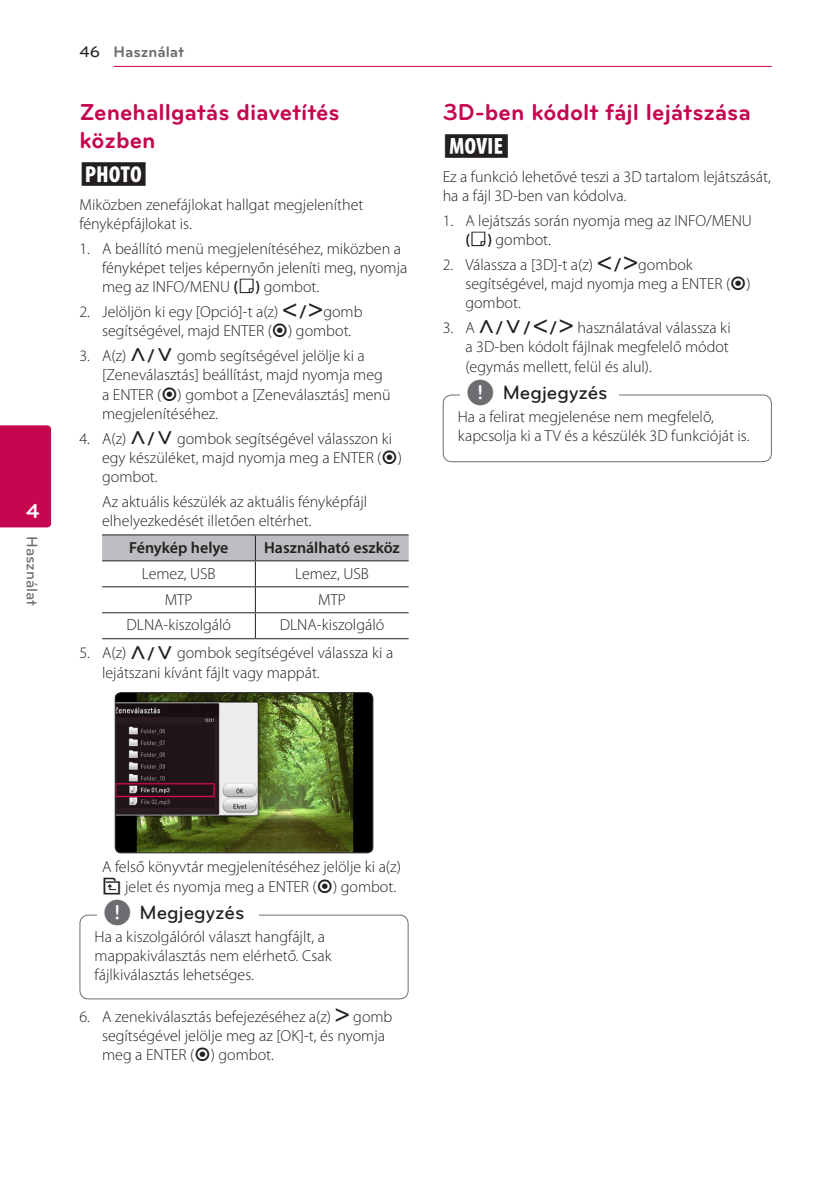
<style>
.page{position:relative;width:840px;height:1191px;background:#fff}
.page>*{position:absolute;margin:0;border:0;box-sizing:border-box;transform-origin:0 0}
.Title_2{font:700 24px/28px "Bryant LG";color:#c50750}
.Content_text_Light{font:24px "UPSYS Common";color:#231f20}
.t1{font:700 21px "Bryant LG";color:#fff}
.t2{font:500 20px "Bryant LG";color:#231f20}
.Content_text_Num{font:300 16px/19.2px "Myriad Pro";color:#231f20}
.Content_text_Light-2{font:300 16px/19.2px "Myriad Pro";color:#231f20}
.Contents_Text_Sub_Nu{font:300 16px/19.2px "Myriad Pro";color:#231f20}
.Content_text_Light-3{font:600 16px "Myriad Pro";color:#231f20}
.t3{font:700 16px "Bryant LG";color:#6c6d70}
.t4{font:500 16px "Bryant LG";color:#6c6d70}
.s1{font-weight:500;color:#231f20}
.s2{font-weight:600}
.s3{font-family:"UPSYS Common";font-weight:400}
.s4{font-family:"UPSYS Common";font-weight:400;font-size:30px;color:#6c6d70}
</style>
<div class="page">
<hr style="left:113px;top:66px;width:658px;height:1px;background:#c50750">
<div style="left:0;top:425px;width:51px;height:102px;background:#c50750"></div>
<svg style="left:102px;top:535px;width:306px;height:103px"></svg>
<hr style="left:102px;top:534px;width:153px;height:1px;background:#231f20">
<hr style="left:255px;top:534px;width:153px;height:1px;background:#231f20">
<hr style="left:102px;top:612px;width:153px;height:1px;background:#231f20">
<hr style="left:255px;top:612px;width:153px;height:1px;background:#231f20">
<hr style="left:102px;top:638px;width:153px;height:1px;background:#231f20">
<hr style="left:255px;top:638px;width:153px;height:1px;background:#231f20">
<img style="left:115px;top:692px;width:257px;height:161px">
<div style="left:115px;top:692px;width:258px;height:161px;border:1px solid #231f20;border-radius:6px"></div>
<div style="left:79px;top:914px;width:329px;height:85px;border:1px solid #6c6d70;border-radius:9px"></div>
<div style="left:97px;top:908px;width:162px;height:20px;background:#fff"></div>
<div style="left:442px;top:394px;width:329px;height:68px;border:1px solid #6c6d70;border-radius:9px"></div>
<div style="left:460px;top:389px;width:158px;height:19px;background:#fff"></div>
<h2 class="t1" style="left:26px;top:498px;width:15px">4</h2>
<p class="t4" style="left:42px;top:536px;width:72px;rotate:90deg">Használat</p>
<p class="t3" style="left:79px;top:42px;width:106px"><span class="s1">46</span> Használat</p>
<p class="Title_2" style="left:79px;top:98px;width:261px">Zenehallgatás diavetítés közben</p>
<p class="Content_text_Light" style="left:79px;top:160px;width:70px">i</p>
<p class="Content_text_Light-2" style="left:79px;top:195px;width:285px">Miközben zenefájlokat hallgat megjeleníthet fényképfájlokat is.</p>
<p class="Content_text_Num" style="left:102px;top:239px;width:306px;text-indent:-23px">1. A beállító menü megjelenítéséhez, miközben a fényképet teljes képernyőn jeleníti meg, nyomja meg az INFO/MENU <span class="s2">(</span><span class="s3">m</span><span class="s2">)</span> gombot.</p>
<p class="Content_text_Num" style="left:102px;top:302px;width:262px;text-indent:-23px">2. Jelöljön ki egy [Opció]-t a(z) <span class="s3">A/D</span>gomb segítségével, majd ENTER (<span class="s3">b</span>) gombot.</p>
<p class="Content_text_Num" style="left:102px;top:346px;width:290px;text-indent:-23px">3. A(z) <span class="s3">W/S</span> gomb segítségével jelölje ki a [Zeneválasztás] beállítást, majd nyomja meg a ENTER (<span class="s3">b</span>) gombot a [Zeneválasztás] menü megjelenítéséhez.</p>
<p class="Content_text_Num" style="left:102px;top:428px;width:301px;text-indent:-23px">4. A(z) <span class="s3">W/S</span> gombok segítségével válasszon ki egy készüléket, majd nyomja meg a ENTER (<span class="s3">b</span>) gombot.</p>
<p class="Contents_Text_Sub_Nu" style="left:102px;top:492px;width:266px">Az aktuális készülék az aktuális fényképfájl elhelyezkedését illetően eltérhet.</p>
<p class="Content_text_Light-3" style="left:129px;top:537px;width:101px">Fénykép helye</p>
<p class="Content_text_Light-3" style="left:264px;top:537px;width:137px">Használható eszköz</p>
<p class="Content_text_Light-2" style="left:142px;top:563px;width:75px">Lemez, USB</p>
<p class="Content_text_Light-2" style="left:295px;top:563px;width:75px">Lemez, USB</p>
<p class="Content_text_Light-2" style="left:165px;top:589px;width:29px">MTP</p>
<p class="Content_text_Light-2" style="left:318px;top:589px;width:29px">MTP</p>
<p class="Content_text_Light-2" style="left:126px;top:615px;width:106px">DLNA-kiszolgáló</p>
<p class="Content_text_Light-2" style="left:279px;top:615px;width:106px">DLNA-kiszolgáló</p>
<p class="Content_text_Num" style="left:102px;top:643px;width:292px;text-indent:-23px">5. A(z) <span class="s3">W/S</span> gombok segítségével válassza ki a lejátszani kívánt fájlt vagy mappát.</p>
<p class="Title_2" style="left:442px;top:98px;width:309px">3D-ben kódolt fájl lejátszása</p>
<p class="Content_text_Light" style="left:442px;top:132px;width:70px">y</p>
<p class="Content_text_Light-2" style="left:442px;top:167px;width:329px">Ez a funkció lehetővé teszi a 3D tartalom lejátszását, ha a fájl 3D-ben van kódolva.</p>
<p class="Content_text_Num" style="left:465px;top:211px;width:288px;text-indent:-23px">1. A lejátszás során nyomja meg az INFO/MENU <span class="s2">(</span><span class="s3">m</span><span class="s2">)</span> gombot.</p>
<p class="Content_text_Num" style="left:465px;top:255px;width:287px;text-indent:-23px">2. Válassza a [3D]-t a(z) <span class="s3">A/D</span>gombok segítségével, majd nyomja meg a ENTER (<span class="s3">b</span>) gombot.</p>
<p class="Content_text_Num" style="left:465px;top:318px;width:266px;text-align:justify;text-indent:-23px">3. A <span class="s3">W/S/A/D</span> használatával válassza ki a 3D-ben kódolt fájlnak megfelelő módot (egymás mellett, felül és alul).</p>
<p class="Content_text_Num" style="left:457px;top:406px;width:293px">Ha a felirat megjelenése nem megfelelõ, kapcsolja ki a TV és a készülék 3D funkcióját is.</p>
<p class="t2" style="left:466px;top:380px;width:143px"><span class="s4">,</span> Megjegyzés</p>
<p class="Contents_Text_Sub_Nu" style="left:102px;top:857px;width:300px">A felső könyvtár megjelenítéséhez jelölje ki a(z) <span class="s3">g</span> jelet és nyomja meg a ENTER (<span class="s3">b</span>) gombot.</p>
<p class="Content_text_Num" style="left:95px;top:926px;width:238px">Ha a kiszolgálóról választ hangfájlt, a mappakiválasztás nem elérhető. Csak fájlkiválasztás lehetséges.</p>
<p class="t2" style="left:103px;top:900px;width:143px"><span class="s4">,</span> Megjegyzés</p>
<p class="Content_text_Num" style="left:102px;top:1006px;width:292px;text-indent:-23px">6. A zenekiválasztás befejezéséhez a(z) <span class="s3">D</span> gomb segítségével jelölje meg az [OK]-t, és nyomja meg a ENTER (<span class="s3">b</span>) gombot.</p>
</div>
